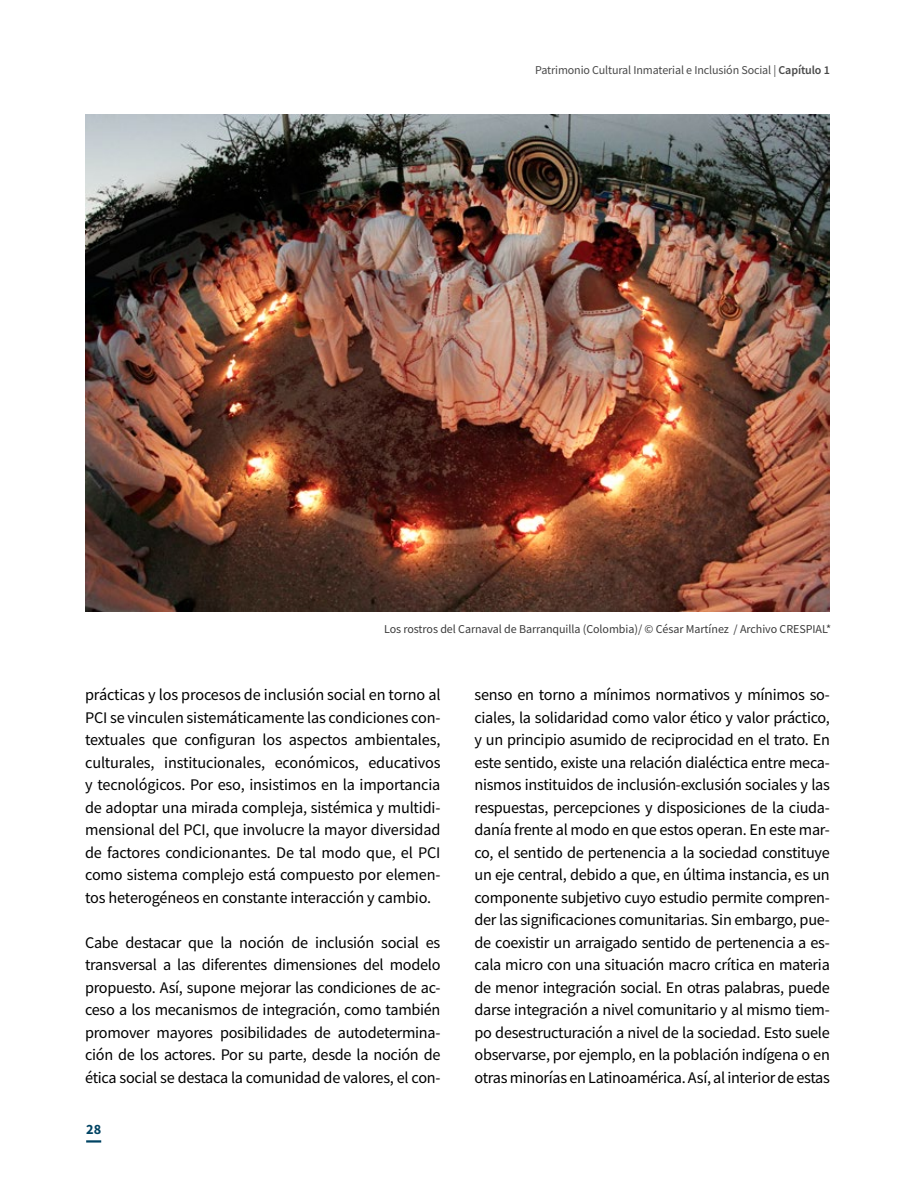
<style>
.page{position:relative;width:915px;height:1191px;background:#fff}
.page>*{position:absolute;margin:0;border:0;box-sizing:border-box;transform-origin:0 0}
.t1{font:16.2px/22.5px "Source Sans Pro";letter-spacing:-.02em;color:#000;text-align:justify}
.t2{font:700 14.25px "Source Sans Pro";color:#004363}
.t3{font:12px "Source Sans Pro";letter-spacing:-.005em;color:#3b3b3b}
.t4{font:12px "Source Sans Pro";letter-spacing:-.01em;color:#494949}
.s1{font-weight:600}
</style>
<div class="page">
<svg style="left:86px;top:1140px;width:15px;height:2px"></svg>
<img style="left:85px;top:115px;width:744px;height:496px">
<p class="t4" style="left:535px;top:63px;width:296px">Patrimonio Cultural Inmaterial e Inclusión Social | <span class="s1">Capítulo 1</span></p>
<p class="t3" style="left:384px;top:621px;width:448px">Los rostros del Carnaval de Barranquilla (Colombia)/ © César Martínez / Archivo CRESPIAL*</p>
<p class="t1" style="left:85px;top:683px;width:357px">prácticas y los procesos de inclusión social en torno al PCI se vinculen sistemáticamente las condiciones con&shy;textuales que configuran los aspectos ambientales, culturales, institucionales, económicos, educativos y tecnológicos. Por eso, insistimos en la importancia de adoptar una mirada compleja, sistémica y multidi&shy;mensional del PCI, que involucre la mayor diversidad de factores condicionantes. De tal modo que, el PCI como sistema complejo está compuesto por elemen&shy;tos heterogéneos en constante interacción y cambio.</p>
<p class="t1" style="left:85px;top:931px;width:357px">Cabe destacar que la noción de inclusión social es transversal a las diferentes dimensiones del modelo propuesto. Así, supone mejorar las condiciones de ac&shy;ceso a los mecanismos de integración, como también promover mayores posibilidades de autodetermina&shy;ción de los actores. Por su parte, desde la noción de ética social se destaca la comunidad de valores, el con-</p>
<p class="t2" style="left:86px;top:1119px;width:17px">28</p>
<p class="t1" style="left:474px;top:683px;width:357px">senso en torno a mínimos normativos y mínimos so&shy;ciales, la solidaridad como valor ético y valor práctico, y un principio asumido de reciprocidad en el trato. En este sentido, existe una relación dialéctica entre meca&shy;nismos instituidos de inclusión-exclusión sociales y las respuestas, percepciones y disposiciones de la ciuda&shy;danía frente al modo en que estos operan. En este mar&shy;co, el sentido de pertenencia a la sociedad constituye un eje central, debido a que, en última instancia, es un componente subjetivo cuyo estudio permite compren&shy;der las significaciones comunitarias. Sin embargo, pue&shy;de coexistir un arraigado sentido de pertenencia a es&shy;cala micro con una situación macro crítica en materia de menor integración social. En otras palabras, puede darse integración a nivel comunitario y al mismo tiem&shy;po desestructuración a nivel de la sociedad. Esto suele observarse, por ejemplo, en la población indígena o en otras minorías en Latinoamérica. Así, al interior de estas</p>
</div>
